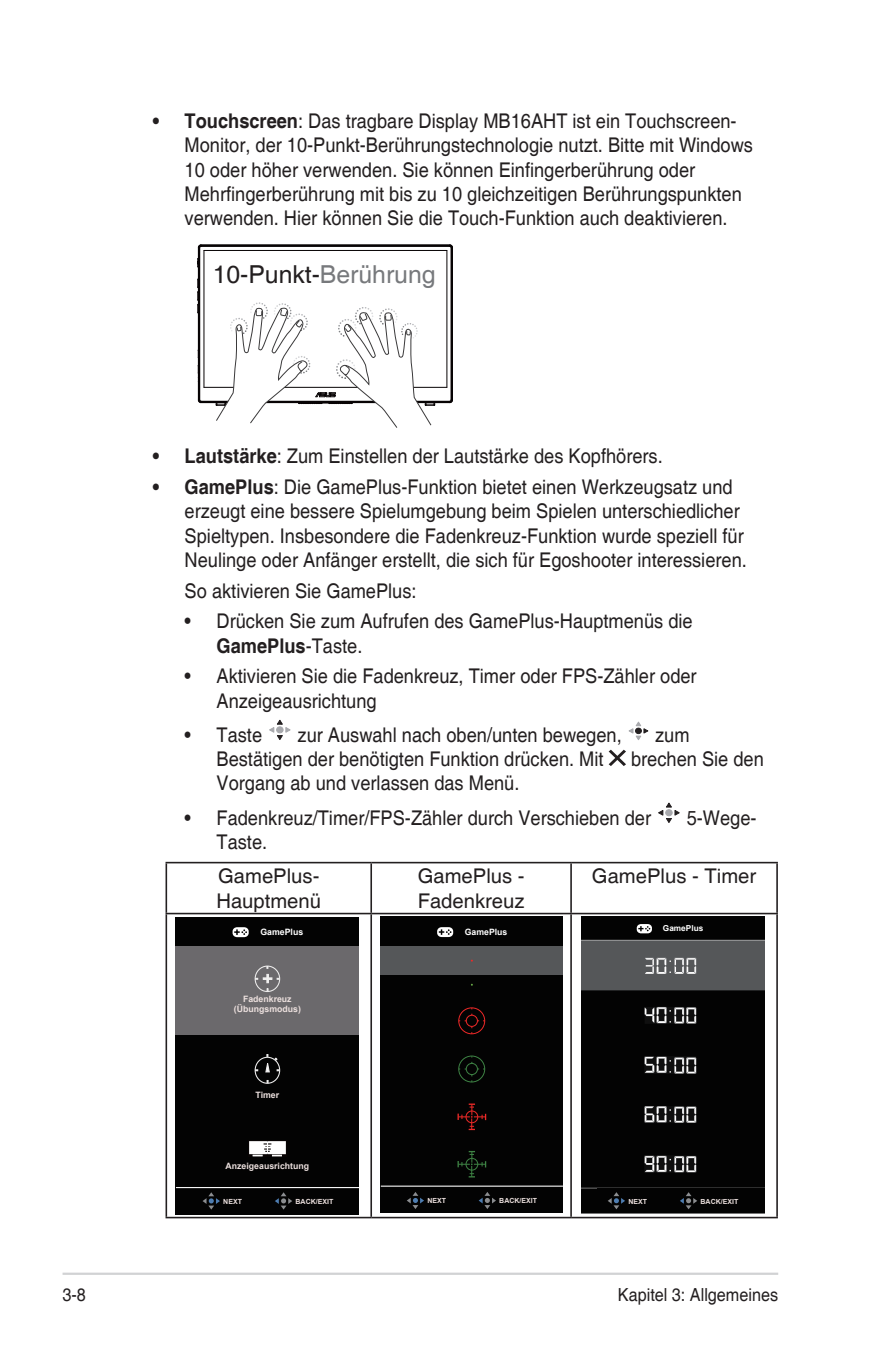
<style>
.page{position:relative;width:893px;height:1346px;background:#fff}
.page>*{position:absolute;margin:0;border:0;box-sizing:border-box;transform-origin:0 0}
.t1{font:31.5px "Arial";color:#2a2829}
.Body_Text{font:24.75px "Helvetica";color:#231f20}
.Bulleted_Text_Indent{font:20.25px/24.3px "Helvetica";color:#231f20;scale:.9 1}
.Body_Text-2{font:20.25px/24.3px "Helvetica";color:#231f20}
.t2{font:18px "Helvetica";color:#231f20;scale:.9 1}
.t3{font:700 8.78px/10.6px "Arial";color:#ece0de;text-align:center}
.t4{font:700 8.78px "Arial";color:#fff}
.t5{font:700 8.1px "Arial";color:#fff}
.t6{font:700 6.98px "Arial";color:#ece0de}
.s1{font-weight:700}
.s2{color:#77797c}
.s3{color:#78797c}
</style>
<div class="page">
<hr style="left:63px;top:1272px;width:715px;height:3px;background:#d1d2d4">
<hr style="left:198px;top:247px;width:1px;height:153px;background:#070304">
<hr style="left:199px;top:248px;width:1px;height:152px;background:#070304">
<hr style="left:204px;top:250px;width:1px;height:137px;background:#070304">
<hr style="left:201px;top:402px;width:249px;height:1px;background:#070304">
<hr style="left:201px;top:401px;width:249px;height:1px;background:#070304">
<hr style="left:204px;top:387px;width:243px;height:1px;background:#070304">
<hr style="left:204px;top:250px;width:243px;height:1px;background:#070304">
<hr style="left:201px;top:246px;width:249px;height:1px;background:#070304">
<hr style="left:201px;top:245px;width:249px;height:1px;background:#070304">
<hr style="left:201px;top:244px;width:249px;height:1px;background:#070304">
<hr style="left:446px;top:250px;width:1px;height:137px;background:#070304">
<hr style="left:451px;top:247px;width:1px;height:153px;background:#070304">
<hr style="left:452px;top:247px;width:1px;height:153px;background:#070304">
<svg style="left:216px;top:302px;width:219px;height:126px"></svg>
<svg style="left:269px;top:719px;width:22px;height:21px"></svg>
<div style="left:276px;top:726px;width:7px;height:7px;border:1px solid #a8a9ad;border-radius:50%"></div>
<svg style="left:628px;top:721px;width:21px;height:19px"></svg>
<div style="left:635px;top:728px;width:7px;height:6px;border:1px solid #231f20;border-radius:50%"></div>
<svg style="left:609px;top:750px;width:17px;height:16px"></svg>
<svg style="left:658px;top:802px;width:22px;height:21px"></svg>
<div style="left:665px;top:809px;width:7px;height:7px;border:1px solid #a8a9ad;border-radius:50%"></div>
<hr style="left:166px;top:862px;width:205px;height:1px;background:#231f20">
<hr style="left:166px;top:863px;width:1px;height:50px;background:#231f20">
<hr style="left:371px;top:862px;width:200px;height:1px;background:#231f20">
<hr style="left:370px;top:863px;width:2px;height:50px;background:#231f20">
<hr style="left:571px;top:862px;width:207px;height:1px;background:#231f20">
<hr style="left:570px;top:863px;width:2px;height:50px;background:#231f20">
<hr style="left:776px;top:863px;width:2px;height:50px;background:#231f20">
<hr style="left:166px;top:913px;width:205px;height:1px;background:#231f20">
<hr style="left:166px;top:914px;width:1px;height:303px;background:#231f20">
<hr style="left:371px;top:913px;width:200px;height:1px;background:#231f20">
<hr style="left:370px;top:914px;width:2px;height:303px;background:#231f20">
<hr style="left:571px;top:913px;width:207px;height:1px;background:#231f20">
<hr style="left:570px;top:914px;width:2px;height:303px;background:#231f20">
<hr style="left:776px;top:914px;width:2px;height:303px;background:#231f20">
<hr style="left:166px;top:1217px;width:205px;height:1px;background:#231f20">
<hr style="left:371px;top:1217px;width:200px;height:1px;background:#231f20">
<hr style="left:571px;top:1217px;width:207px;height:1px;background:#231f20">
<div style="left:176px;top:917px;width:183px;height:297px;background:#030303"></div>
<svg style="left:233px;top:927px;width:16px;height:10px"></svg>
<div style="left:176px;top:946px;width:183px;height:89px;background:#6b696c"></div>
<div style="left:255px;top:965px;width:25px;height:27px;border:1px solid #edecec;border-radius:50%"></div>
<svg style="left:255px;top:966px;width:24px;height:25px"></svg>
<div style="left:255px;top:1057px;width:25px;height:27px;border:1px solid #edecec;border-radius:50%"></div>
<svg style="left:265px;top:1054px;width:14px;height:19px"></svg>
<img style="left:249px;top:1141px;width:37px;height:15px">
<hr style="left:176px;top:1187px;width:183px;height:1px;background:#fff">
<svg style="left:203px;top:1192px;width:17px;height:17px"></svg>
<svg style="left:275px;top:1192px;width:17px;height:17px"></svg>
<div style="left:381px;top:917px;width:182px;height:296px;background:#030303"></div>
<svg style="left:437px;top:927px;width:16px;height:10px"></svg>
<div style="left:381px;top:946px;width:182px;height:29px;background:#555759"></div>
<hr style="left:381px;top:1185px;width:182px;height:1px;background:#fff">
<div style="left:458px;top:1055px;width:27px;height:27px;border:1px solid #3e8344;border-radius:50%"></div>
<div style="left:466px;top:1063px;width:12px;height:12px;border:1px solid #3e8344;border-radius:50%"></div>
<svg style="left:459px;top:1056px;width:26px;height:13px"></svg>
<div style="left:458px;top:1007px;width:27px;height:27px;border:1px solid #ee2928;border-radius:50%"></div>
<svg style="left:459px;top:1008px;width:26px;height:26px"></svg>
<svg style="left:457px;top:1151px;width:29px;height:26px"></svg>
<svg style="left:457px;top:1103px;width:29px;height:27px"></svg>
<svg style="left:407px;top:1192px;width:17px;height:17px"></svg>
<svg style="left:479px;top:1192px;width:17px;height:17px"></svg>
<img style="left:581px;top:917px;width:184px;height:296px">
<div style="left:635px;top:923px;width:69px;height:12px;background:#030303"></div>
<svg style="left:637px;top:924px;width:15px;height:9px"></svg>
<div style="left:597px;top:1188px;width:168px;height:25px;background:#030303"></div>
<svg style="left:608px;top:1192px;width:17px;height:17px"></svg>
<svg style="left:680px;top:1192px;width:17px;height:17px"></svg>
<p class="Bulleted_Text_Indent" style="left:185px;top:109px;width:633px;text-indent:-32px"><span class="s1">• Touchscreen</span>: Das tragbare Display MB16AHT ist ein Touchscreen-Monitor, der 10-Punkt-Berührungstechnologie nutzt. Bitte mit Windows 10 oder höher verwenden. Sie können Einfingerberührung oder Mehrfingerberührung mit bis zu 10 gleichzeitigen Berührungspunkten verwenden. Hier können Sie die Touch-Funktion auch deaktivieren.</p>
<p class="Body_Text" style="left:213px;top:260px;width:224px">10-Punkt-<span class="s2">Berührung</span></p>
<p class="t1" style="left:218px;top:253px;width:212px">10-Point <span class="s3">Touch</span></p>
<p class="Bulleted_Text_Indent" style="left:153px;top:445px;width:568px"><span class="s1">• Lautstärke</span>: Zum Einstellen der Lautstärke des Kopfhörers.</p>
<p class="Bulleted_Text_Indent" style="left:185px;top:475px;width:626px;text-indent:-32px"><span class="s1">• GamePlus</span>: Die GamePlus-Funktion bietet einen Werkzeugsatz und erzeugt eine bessere Spielumgebung beim Spielen unterschiedlicher Spieltypen. Insbesondere die Fadenkreuz-Funktion wurde speziell für Neulinge oder Anfänger erstellt, die sich für Egoshooter interessieren.</p>
<p class="Bulleted_Text_Indent" style="left:185px;top:579px;width:259px">So aktivieren Sie GamePlus:</p>
<p class="Bulleted_Text_Indent" style="left:217px;top:610px;width:530px;text-indent:-32px">• Drücken Sie zum Aufrufen des GamePlus-Hauptmenüs die<br><span class="s1">GamePlus</span>-Taste.</p>
<p class="Bulleted_Text_Indent" style="left:217px;top:665px;width:535px;text-indent:-32px">• Aktivieren Sie die Fadenkreuz, Timer oder FPS-Zähler oder<br>Anzeigeausrichtung</p>
<p class="Bulleted_Text_Indent" style="left:185px;top:723px;width:88px">• Taste</p>
<p class="Bulleted_Text_Indent" style="left:298px;top:723px;width:362px">zur Auswahl nach oben/unten bewegen,</p>
<p class="Bulleted_Text_Indent" style="left:655px;top:723px;width:40px">zum</p>
<p class="Bulleted_Text_Indent" style="left:217px;top:747px;width:431px">Bestätigen der benötigten Funktion drücken. Mit</p>
<p class="Bulleted_Text_Indent" style="left:631px;top:747px;width:149px">brechen Sie den</p>
<p class="Bulleted_Text_Indent" style="left:217px;top:772px;width:338px">Vorgang ab und verlassen das Menü.</p>
<p class="Bulleted_Text_Indent" style="left:185px;top:806px;width:520px">• Fadenkreuz/Timer/FPS-Zähler durch Verschieben der</p>
<p class="Bulleted_Text_Indent" style="left:687px;top:806px;width:79px">5-Wege-</p>
<p class="Bulleted_Text_Indent" style="left:217px;top:830px;width:58px">Taste.</p>
<p class="Body_Text-2" style="left:216px;top:865px;width:106px">GamePlus-<br>Hauptmenü</p>
<p class="Body_Text-2" style="left:418px;top:865px;width:108px">GamePlus -<br>Fadenkreuz</p>
<p class="Body_Text-2" style="left:592px;top:865px;width:166px">GamePlus - Timer</p>
<p class="t4" style="left:260px;top:925px;width:44px">GamePlus</p>
<p class="t5" style="left:663px;top:923px;width:42px">GamePlus</p>
<p class="t4" style="left:465px;top:925px;width:44px">GamePlus</p>
<p class="t3" style="left:234px;top:993px;width:69px">Fadenkreuz (Übungsmodus)</p>
<p class="t3" style="left:255px;top:1090px;width:25px">Timer</p>
<p class="t3" style="left:226px;top:1160px;width:85px">Anzeigeausrichtung</p>
<p class="t6" style="left:223px;top:1196px;width:20px">NEXT</p>
<p class="t6" style="left:296px;top:1196px;width:39px">BACK/EXIT</p>
<p class="t6" style="left:427px;top:1196px;width:20px">NEXT</p>
<p class="t6" style="left:499px;top:1196px;width:39px">BACK/EXIT</p>
<p class="t6" style="left:628px;top:1196px;width:20px">NEXT</p>
<p class="t6" style="left:700px;top:1196px;width:39px">BACK/EXIT</p>
<p class="t2" style="left:63px;top:1284px;width:28px">3-8</p>
<p class="t2" style="left:618px;top:1284px;width:180px">Kapitel 3: Allgemeines</p>
</div>
